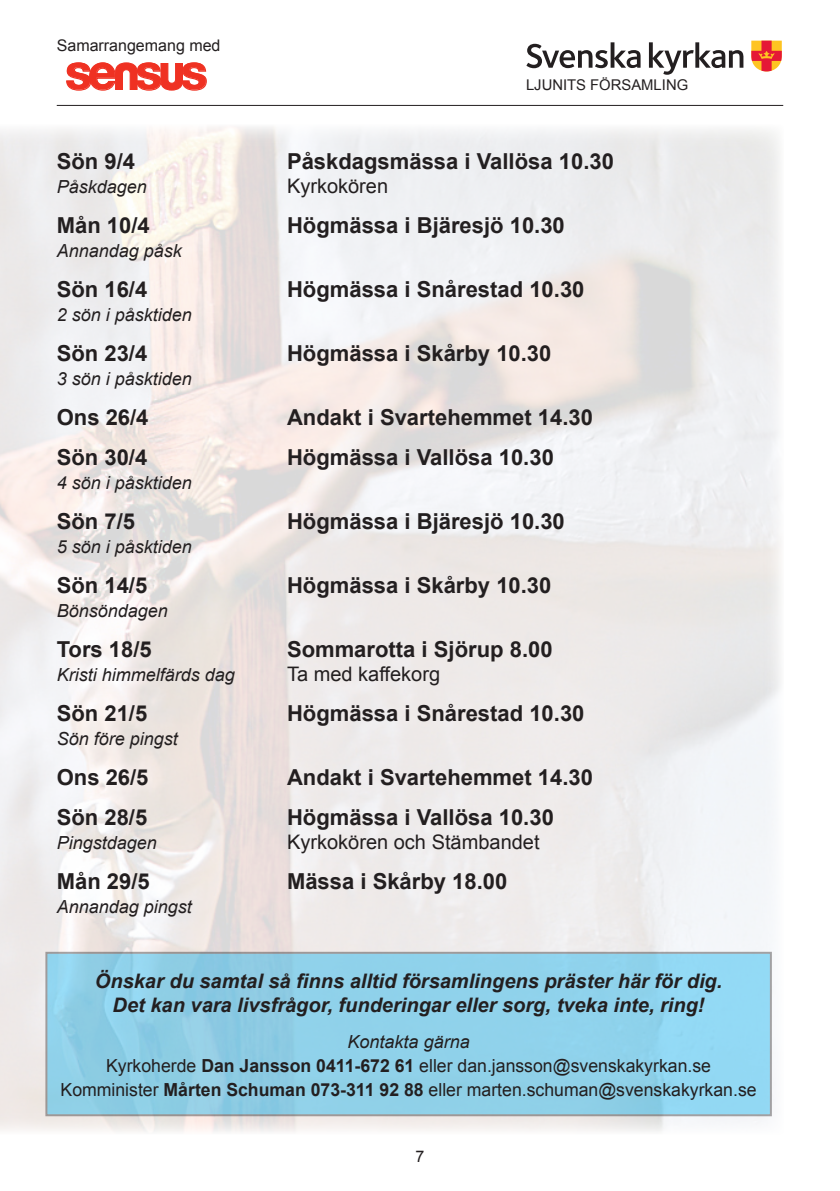
<style>
.page{position:relative;width:840px;height:1191px;background:#fff}
.page>*{position:absolute;margin:0;border:0;box-sizing:border-box;transform-origin:0 0}
.t1{font:700 49.8px "Helvetica Neue";color:#ef3122}
.t2{font:700 22px "Arial";color:#231f20}
.t3{font:italic 700 20px/24px "Arial";color:#231f20;text-align:center}
.t4{font:20px "Arial";color:#231f20}
.t5{font:18px/24px "Arial";color:#231f20;text-align:center}
.t6{font:italic 18px "Arial";color:#231f20}
.t7{font:16px "Arial";color:#231f20}
.t8{font:14.8px "Arial";color:#231f20}
.s1{font-family:"Bauhaus";font-weight:600;font-size:53.2px}
.s2{font-style:italic}
.s3{font-weight:700}
</style>
<div class="page">
<hr style="left:57px;top:105px;width:725px;height:1px;background:#231f20">
<svg style="left:526px;top:42px;width:114px;height:26px"></svg>
<svg style="left:648px;top:42px;width:95px;height:33px"></svg>
<svg style="left:751px;top:41px;width:30px;height:30px"></svg>
<div style="left:46px;top:952px;width:724px;height:163px;background:#8fd1ea"></div>
<p class="t7" style="left:57px;top:35px;width:165px">Samarrangemang med</p>
<h1 class="t1" style="left:65px;top:41px;width:144px">se<span class="s1">n</span>s<span class="s1">u</span>s</h1>
<p class="t8" style="left:525px;top:75px;width:164px">LJUNITS FÖRSAMLING</p>
<p class="t2" style="left:57px;top:147px;width:80px">Sön 9/4</p>
<p class="t2" style="left:287px;top:147px;width:328px">Påskdagsmässa i Vallösa 10.30</p>
<p class="t6" style="left:57px;top:175px;width:92px">Påskdagen</p>
<p class="t4" style="left:287px;top:173px;width:103px">Kyrkokören</p>
<p class="t2" style="left:57px;top:211px;width:94px">Mån 10/4</p>
<p class="t2" style="left:287px;top:211px;width:279px">Högmässa i Bjäresjö 10.30</p>
<p class="t6" style="left:57px;top:239px;width:127px">Annandag påsk</p>
<p class="t2" style="left:57px;top:275px;width:92px">Sön 16/4</p>
<p class="t2" style="left:287px;top:275px;width:299px">Högmässa i Snårestad 10.30</p>
<p class="t6" style="left:57px;top:303px;width:137px">2 sön i påsktiden</p>
<p class="t2" style="left:57px;top:339px;width:92px">Sön 23/4</p>
<p class="t2" style="left:287px;top:339px;width:266px">Högmässa i Skårby 10.30</p>
<p class="t6" style="left:57px;top:367px;width:137px">3 sön i påsktiden</p>
<p class="t2" style="left:57px;top:403px;width:93px">Ons 26/4</p>
<p class="t2" style="left:287px;top:403px;width:307px">Andakt i Svartehemmet 14.30</p>
<p class="t2" style="left:57px;top:443px;width:92px">Sön 30/4</p>
<p class="t2" style="left:287px;top:443px;width:268px">Högmässa i Vallösa 10.30</p>
<p class="t6" style="left:57px;top:471px;width:137px">4 sön i påsktiden</p>
<p class="t2" style="left:57px;top:507px;width:80px">Sön 7/5</p>
<p class="t2" style="left:287px;top:507px;width:279px">Högmässa i Bjäresjö 10.30</p>
<p class="t6" style="left:57px;top:535px;width:137px">5 sön i påsktiden</p>
<p class="t2" style="left:57px;top:571px;width:92px">Sön 14/5</p>
<p class="t2" style="left:287px;top:571px;width:266px">Högmässa i Skårby 10.30</p>
<p class="t6" style="left:57px;top:599px;width:113px">Bönsöndagen</p>
<p class="t2" style="left:57px;top:635px;width:96px">Tors 18/5</p>
<p class="t2" style="left:287px;top:635px;width:267px">Sommarotta i Sjörup 8.00</p>
<p class="t6" style="left:57px;top:663px;width:180px">Kristi himmelfärds dag</p>
<p class="t4" style="left:287px;top:661px;width:155px">Ta med kaffekorg</p>
<p class="t2" style="left:57px;top:699px;width:92px">Sön 21/5</p>
<p class="t2" style="left:287px;top:699px;width:299px">Högmässa i Snårestad 10.30</p>
<p class="t6" style="left:57px;top:727px;width:123px">Sön före pingst</p>
<p class="t2" style="left:57px;top:763px;width:93px">Ons 26/5</p>
<p class="t2" style="left:287px;top:763px;width:307px">Andakt i Svartehemmet 14.30</p>
<p class="t2" style="left:57px;top:803px;width:92px">Sön 28/5</p>
<p class="t2" style="left:287px;top:803px;width:268px">Högmässa i Vallösa 10.30</p>
<p class="t6" style="left:57px;top:831px;width:102px">Pingstdagen</p>
<p class="t4" style="left:287px;top:829px;width:254px">Kyrkokören och Stämbandet</p>
<p class="t2" style="left:57px;top:867px;width:94px">Mån 29/5</p>
<p class="t2" style="left:287px;top:867px;width:222px">Mässa i Skårby 18.00</p>
<p class="t6" style="left:57px;top:895px;width:137px">Annandag pingst</p>
<p class="t3" style="left:95px;top:969px;width:628px">Önskar du samtal så finns alltid församlingens präster här för dig.<br>Det kan vara livsfrågor, funderingar eller sorg, tveka inte, ring!</p>
<p class="t5" style="left:61px;top:1029px;width:697px"><span class="s2">Kontakta gärna<br></span>Kyrkoherde <span class="s3">Dan Jansson 0411-672 61</span> eller dan.jansson@svenskakyrkan.se<br>Komminister <span class="s3">Mårten Schuman 073-311 92 88</span> eller marten.schuman@svenskakyrkan.se</p>
<p class="t7" style="left:415px;top:1146px;width:10px">7</p>
</div>
